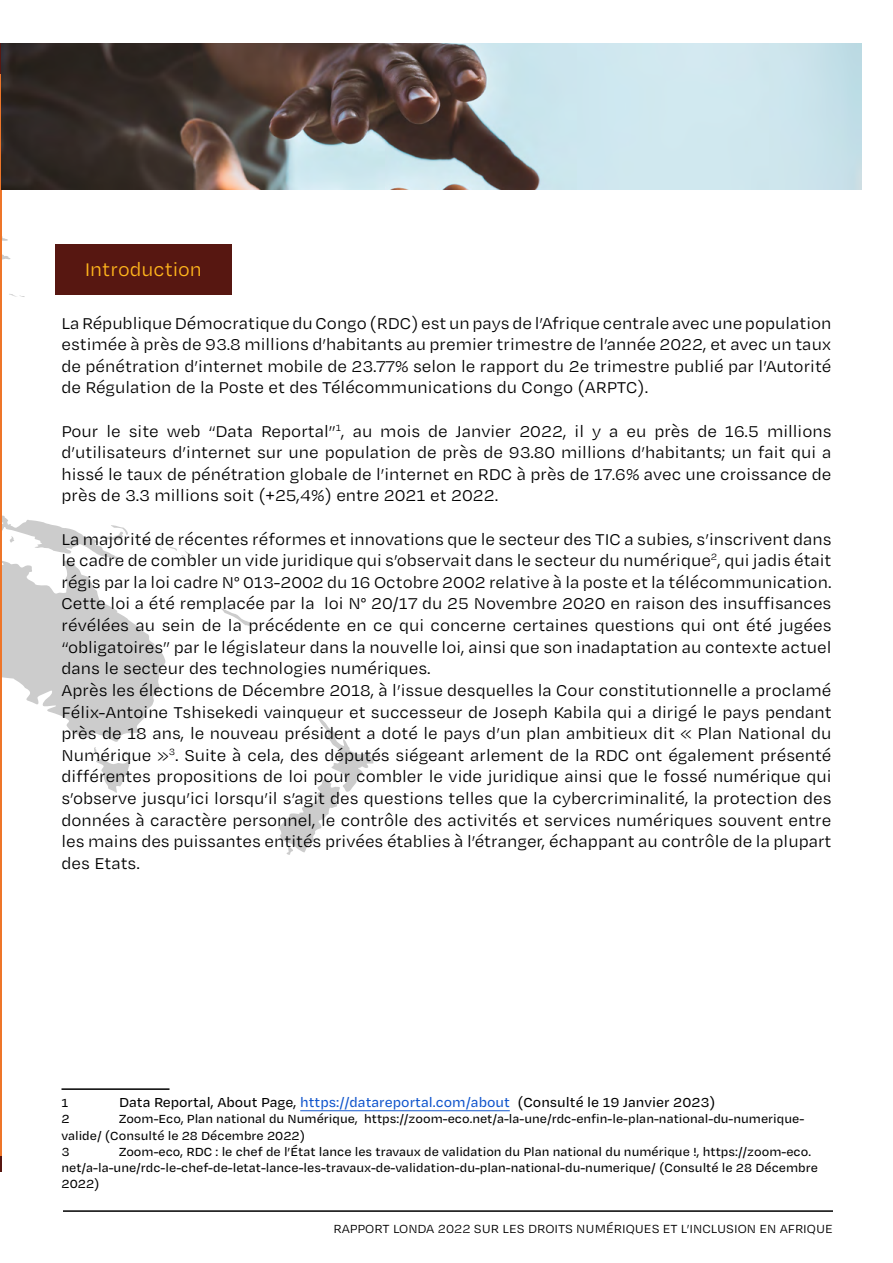
<style>
.page{position:relative;width:893px;height:1263px;background:#fff}
.page>*{position:absolute;margin:0;border:0;box-sizing:border-box;transform-origin:0 0}
.t1{font:21px "Degular Text";color:#ffb51c}
.t2{font:18px/21.6px "Degular Text";color:#000;text-align:justify}
.t3{font:500 15px "Degular Text";color:#000}
.t4{font:500 13.5px/16.2px "Degular Text";color:#000}
.t5{font:13.5px "Degular Text";color:#000}
.s1{color:#15c}
</style>
<div class="page">
<hr style="left:63px;top:1210px;width:770px;height:2px;background:#000">
<svg style="left:1px;top:202px;width:373px;height:654px"></svg>
<hr style="left:0;top:43px;width:1px;height:1113px;background:#ee7529">
<div style="left:55px;top:244px;width:177px;height:50px;background:#571711"></div>
<hr style="left:0;top:43px;width:1px;height:30px;background:#571711">
<svg style="left:0;top:1156px;width:1px;height:15px"></svg>
<img style="left:1px;top:43px;width:861px;height:146px">
<hr style="left:62px;top:1088px;width:108px;height:2px;background:#000">
<hr style="left:300px;top:1110px;width:210px;height:1px;background:#15c">
<p class="t1" style="left:85px;top:256px;width:119px">Introduction</p>
<p class="t2" style="left:62px;top:311px;width:772px">La République Démocratique du Congo (RDC) est un pays de l’Afrique centrale avec une population estimée à près de 93.8 millions d’habitants au premier trimestre de l’année 2022, et avec un taux de pénétration d’internet mobile de 23.77% selon le rapport du 2e trimestre publié par l’Autorité de Régulation de la Poste et des Télécommunications du Congo (ARPTC).</p>
<p class="t2" style="left:62px;top:419px;width:771px">Pour le site web “Data Reportal”<sup>1</sup>, au mois de Janvier 2022, il y a eu près de 16.5 millions d’utilisateurs d’internet sur une population de près de 93.80 millions d’habitants; un fait qui a hissé le taux de pénétration globale de l’internet en RDC à près de 17.6% avec une croissance de près de 3.3 millions soit (+25,4%) entre 2021 et 2022.</p>
<p class="t2" style="left:61px;top:527px;width:772px;text-align:left">La majorité de récentes réformes et innovations que le secteur des TIC a subies, s’inscrivent dans le cadre de combler un vide juridique qui s’observait dans le secteur du numérique<sup>2</sup>, qui jadis était régis par la loi cadre N° 013-2002 du 16 Octobre 2002 relative à la poste et la télécommunication.<br>Cette loi a été remplacée par la loi N° 20/17 du 25 Novembre 2020 en raison des insuffisances révélées au sein de la précédente en ce qui concerne certaines questions qui ont été jugées “obligatoires” par le législateur dans la nouvelle loi, ainsi que son inadaptation au contexte actuel dans le secteur des technologies numériques.<br>Après les élections de Décembre 2018, à l’issue desquelles la Cour constitutionnelle a proclamé Félix-Antoine Tshisekedi vainqueur et successeur de Joseph Kabila qui a dirigé le pays pendant près de 18 ans, le nouveau président a doté le pays d’un plan ambitieux dit « Plan National du Numérique »<sup>3</sup>. Suite à cela, des députés siégeant arlement de la RDC ont également présenté différentes propositions de loi pour combler le vide juridique ainsi que le fossé numérique qui s’observe jusqu’ici lorsqu’il s’agit des questions telles que la cybercriminalité, la protection des données à caractère personnel, le contrôle des activités et services numériques souvent entre les mains des puissantes entités privées établies à l’étranger, échappant au contrôle de la plupart des Etats.</p>
<p class="t4" style="left:62px;top:1094px;width:8px">1</p>
<p class="t3" style="left:119px;top:1093px;width:598px">Data Reportal, About Page, <span class="s1">https://datareportal.com/about</span> (Consulté le 19 Janvier 2023)</p>
<p class="t4" style="left:62px;top:1110px;width:10px">2</p>
<p class="t4" style="left:62px;top:1110px;width:744px;text-indent:57px">Zoom-Eco, Plan national du Numérique, https://zoom-eco.net/a-la-une/rdc-enfin-le-plan-national-du-numerique&shy;valide/ (Consulté le 28 Décembre 2022)<br>3</p>
<p class="t4" style="left:62px;top:1143px;width:758px;text-indent:57px">Zoom-eco, RDC : le chef de l’État lance les travaux de validation du Plan national du numérique !, https://zoom-eco. net/a-la-une/rdc-le-chef-de-letat-lance-les-travaux-de-validation-du-plan-national-du-numerique/ (Consulté le 28 Décembre<br>2022)</p>
<p class="t5" style="left:334px;top:1220px;width:501px">RAPPORT LONDA 2022 SUR LES DROITS NUMÉRIQUES ET L’INCLUSION EN AFRIQUE</p>
</div>
